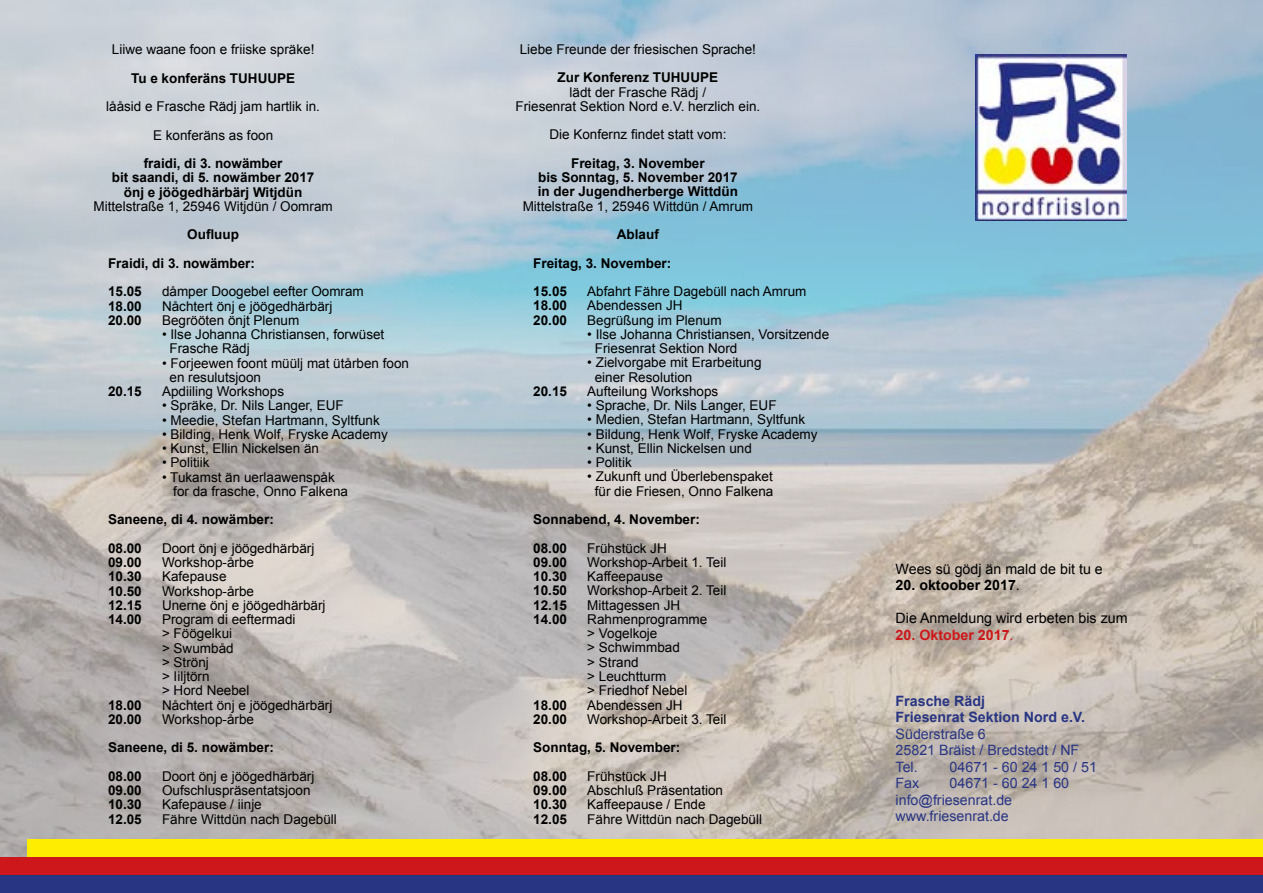
<style>
.page{position:relative;width:1263px;height:893px;background:#fff}
.page>*{position:absolute;margin:0;border:0;box-sizing:border-box;transform-origin:0 0}
.t1{font:14.25px/16.5px "Arial";color:#283583}
.t2{font:14.25px "Arial";color:#000}
.t3{font:700 14.25px/16.5px "Arial";color:#283583}
.t4{font:700 14.25px "Arial";color:#000}
.t5{font:700 14.25px "Arial";color:#cd171a}
.t6{font:13.5px/14.2px "Arial";color:#000}
.t7{font:700 13.5px/28.5px "Arial";color:#000}
.s1{font-weight:400}
</style>
<div class="page">
<img style="left:0;top:0;width:1263px;height:857px">
<div style="left:28px;top:839px;width:1235px;height:18px;background:#ffed00"></div>
<div style="left:0;top:857px;width:1263px;height:18px;background:#cd171a"></div>
<div style="left:0;top:875px;width:1263px;height:18px;background:#283583"></div>
<img style="left:976px;top:54px;width:150px;height:167px">
<p class="t6" style="left:112px;top:42px;width:204px">Liiwe waane foon e friiske spräke!</p>
<p class="t7" style="left:131px;top:64px;width:166px">Tu e konferäns TUHUUPE</p>
<p class="t6" style="left:106px;top:92px;width:215px;line-height:28.5px;text-align:center">lååsid e Frasche Rädj jam hartlik in.<br>E konferäns as foon</p>
<p class="t7" style="left:112px;top:157px;width:204px;line-height:14.2px;text-align:center">fraidi, di 3. nowämber<br>bit saandi, di 5. nowämber 2017 önj e jöögedhärbärj Witjdün</p>
<p class="t6" style="left:93px;top:199px;width:241px">Mittelstraße 1, 25946 Witjdün / Oomram</p>
<p class="t7" style="left:108px;top:221px;width:149px;text-indent:79px">Oufluup<br>Fraidi, di 3. nowämber:<br>15.05</p>
<p class="t6" style="left:162px;top:285px;width:203px">dåmper Doogebel eefter Oomram</p>
<p class="t7" style="left:108px;top:292px;width:35px">18.00</p>
<p class="t6" style="left:162px;top:299px;width:172px">Nåchtert önj e jöögedhärbärj</p>
<p class="t7" style="left:108px;top:306px;width:35px">20.00</p>
<p class="t6" style="left:162px;top:313px;width:139px">Begrööten önjt Plenum</p>
<p class="t6" style="left:170px;top:327px;width:216px;text-indent:-8px">• Ilse Johanna Christiansen, forwüset<br>Frasche Rädj</p>
<p class="t6" style="left:170px;top:356px;width:241px;text-indent:-8px">• Forjeewen foont müülj mat ütårben foon en resulutsjoon</p>
<p class="t7" style="left:108px;top:378px;width:35px">20.15</p>
<p class="t6" style="left:162px;top:384px;width:124px">Apdiiling Workshops</p>
<p class="t6" style="left:162px;top:399px;width:183px">• Spräke, Dr. Nils Langer, EUF</p>
<p class="t6" style="left:162px;top:413px;width:219px">• Meedie, Stefan Hartmann, Syltfunk</p>
<p class="t6" style="left:162px;top:427px;width:227px">• Bilding, Henk Wolf, Fryske Academy</p>
<p class="t6" style="left:162px;top:441px;width:159px">• Kunst, Ellin Nickelsen än</p>
<p class="t6" style="left:162px;top:456px;width:49px">• Politiik</p>
<p class="t6" style="left:173px;top:470px;width:176px;text-indent:-11px">• Tukamst än uerlaawenspåk for da frasche, Onno Falkena</p>
<p class="t7" style="left:108px;top:506px;width:167px">Saneene, di 4. nowämber:<br>08.00</p>
<p class="t6" style="left:162px;top:541px;width:154px">Doort önj e jöögedhärbärj</p>
<p class="t7" style="left:108px;top:549px;width:35px">09.00</p>
<p class="t6" style="left:162px;top:555px;width:94px">Workshop-årbe</p>
<p class="t7" style="left:108px;top:563px;width:35px">10.30</p>
<p class="t6" style="left:162px;top:570px;width:66px">Kafepause</p>
<p class="t7" style="left:108px;top:577px;width:35px">10.50</p>
<p class="t6" style="left:162px;top:584px;width:94px">Workshop-årbe</p>
<p class="t7" style="left:108px;top:591px;width:35px">12.15</p>
<p class="t6" style="left:162px;top:598px;width:165px">Unerne önj e jöögedhärbärj</p>
<p class="t7" style="left:108px;top:606px;width:35px">14.00</p>
<p class="t6" style="left:162px;top:612px;width:135px">Program di eeftermadi &gt; Föögelkui<br>&gt; Swumbåd<br>&gt; Strönj<br>&gt; Iiljtörn<br>&gt; Hord Neebel</p>
<p class="t7" style="left:108px;top:691px;width:35px">18.00</p>
<p class="t6" style="left:162px;top:698px;width:172px">Nåchtert önj e jöögedhärbärj</p>
<p class="t7" style="left:108px;top:705px;width:35px">20.00</p>
<p class="t6" style="left:162px;top:712px;width:94px">Workshop-årbe</p>
<p class="t7" style="left:108px;top:734px;width:167px">Saneene, di 5. nowämber:<br>08.00</p>
<p class="t6" style="left:162px;top:769px;width:154px">Doort önj e jöögedhärbärj</p>
<p class="t7" style="left:108px;top:777px;width:35px">09.00</p>
<p class="t6" style="left:162px;top:783px;width:150px">Oufschluspräsentatsjoon</p>
<p class="t7" style="left:108px;top:791px;width:35px">10.30</p>
<p class="t6" style="left:162px;top:798px;width:101px">Kafepause / iinje</p>
<p class="t7" style="left:108px;top:805px;width:35px">12.05</p>
<p class="t6" style="left:162px;top:812px;width:176px">Fähre Wittdün nach Dagebüll</p>
<p class="t6" style="left:520px;top:42px;width:238px">Liebe Freunde der friesischen Sprache!</p>
<p class="t7" style="left:558px;top:64px;width:162px">Zur Konferenz TUHUUPE</p>
<p class="t6" style="left:515px;top:85px;width:246px;text-align:center">lädt der Frasche Rädj /<br>Friesenrat Sektion Nord e.V. herzlich ein.</p>
<p class="t6" style="left:549px;top:128px;width:179px">Die Konfernz findet statt vom:</p>
<p class="t7" style="left:538px;top:156px;width:202px;line-height:14.2px;text-align:center">Freitag, 3. November<br>bis Sonntag, 5. November 2017 in der Jugendherberge Wittdün</p>
<p class="t6" style="left:523px;top:199px;width:232px">Mittelstraße 1, 25946 Wittdün / Amrum</p>
<p class="t7" style="left:533px;top:221px;width:140px;text-indent:84px">Ablauf<br>Freitag, 3. November:<br>15.05</p>
<p class="t6" style="left:587px;top:284px;width:221px">Abfahrt Fähre Dagebüll nach Amrum</p>
<p class="t7" style="left:533px;top:292px;width:35px">18.00</p>
<p class="t6" style="left:587px;top:299px;width:97px">Abendessen JH</p>
<p class="t7" style="left:533px;top:306px;width:35px">20.00</p>
<p class="t6" style="left:587px;top:313px;width:136px">Begrüßung im Plenum</p>
<p class="t6" style="left:595px;top:327px;width:236px;text-indent:-8px">• Ilse Johanna Christiansen, Vorsitzende<br>Friesenrat Sektion Nord</p>
<p class="t6" style="left:595px;top:356px;width:168px;text-indent:-8px">• Zielvorgabe mit Erarbeitung einer Resolution</p>
<p class="t7" style="left:533px;top:377px;width:35px">20.15</p>
<p class="t6" style="left:587px;top:384px;width:133px">Aufteilung Workshops</p>
<p class="t6" style="left:587px;top:398px;width:191px">• Sprache, Dr. Nils Langer, EUF</p>
<p class="t6" style="left:587px;top:413px;width:219px">• Medien, Stefan Hartmann, Syltfunk</p>
<p class="t6" style="left:587px;top:427px;width:232px">• Bildung, Henk Wolf, Fryske Academy</p>
<p class="t6" style="left:587px;top:441px;width:166px">• Kunst, Ellin Nickelsen und</p>
<p class="t6" style="left:587px;top:455px;width:46px">• Politik</p>
<p class="t6" style="left:587px;top:470px;width:188px;text-align:center">• Zukunft und Überlebenspaket für die Friesen, Onno Falkena</p>
<p class="t7" style="left:533px;top:506px;width:168px">Sonnabend, 4. November:<br>08.00</p>
<p class="t6" style="left:587px;top:541px;width:81px">Frühstück JH</p>
<p class="t7" style="left:533px;top:548px;width:35px">09.00</p>
<p class="t6" style="left:587px;top:555px;width:141px">Workshop-Arbeit 1. Teil</p>
<p class="t7" style="left:533px;top:563px;width:35px">10.30</p>
<p class="t6" style="left:587px;top:569px;width:77px">Kaffeepause</p>
<p class="t7" style="left:533px;top:577px;width:35px">10.50</p>
<p class="t6" style="left:587px;top:584px;width:141px">Workshop-Arbeit 2. Teil</p>
<p class="t7" style="left:533px;top:591px;width:35px">12.15</p>
<p class="t6" style="left:587px;top:598px;width:95px">Mittagessen JH</p>
<p class="t7" style="left:533px;top:605px;width:35px">14.00</p>
<p class="t6" style="left:587px;top:612px;width:122px">Rahmenprogramme &gt; Vogelkoje<br>&gt; Schwimmbad<br>&gt; Strand<br>&gt; Leuchtturm<br>&gt; Friedhof Nebel</p>
<p class="t7" style="left:533px;top:691px;width:35px">18.00</p>
<p class="t6" style="left:587px;top:698px;width:97px">Abendessen JH</p>
<p class="t7" style="left:533px;top:705px;width:35px">20.00</p>
<p class="t6" style="left:587px;top:712px;width:141px">Workshop-Arbeit 3. Teil</p>
<p class="t7" style="left:533px;top:734px;width:149px">Sonntag, 5. November:<br>08.00</p>
<p class="t6" style="left:587px;top:769px;width:81px">Frühstück JH</p>
<p class="t7" style="left:533px;top:776px;width:35px">09.00</p>
<p class="t6" style="left:587px;top:783px;width:137px">Abschluß Präsentation</p>
<p class="t7" style="left:533px;top:791px;width:35px">10.30</p>
<p class="t6" style="left:587px;top:798px;width:120px">Kaffeepause / Ende</p>
<p class="t7" style="left:533px;top:805px;width:35px">12.05</p>
<p class="t6" style="left:587px;top:812px;width:176px">Fähre Wittdün nach Dagebüll</p>
<p class="t2" style="left:895px;top:560px;width:209px">Wees sü gödj än mald de bit tu e</p>
<p class="t4" style="left:895px;top:576px;width:126px">20. oktoober 2017<span class="s1">.</span></p>
<p class="t2" style="left:895px;top:609px;width:234px">Die Anmeldung wird erbeten bis zum</p>
<p class="t5" style="left:895px;top:625px;width:120px">20. Oktober 2017<span class="s1">.</span></p>
<p class="t3" style="left:895px;top:693px;width:191px">Frasche Rädj<br>Friesenrat Sektion Nord e.V.</p>
<p class="t1" style="left:895px;top:726px;width:185px">Süderstraße 6<br>25821 Bräist / Bredstedt / NF<br>Tel.</p>
<p class="t1" style="left:949px;top:759px;width:149px">04671 - 60 24 1 50 / 51</p>
<p class="t1" style="left:895px;top:775px;width:175px;text-indent:54px">04671 - 60 24 1 60 info@friesenrat.de www.friesenrat.de</p>
<p class="t1" style="left:895px;top:775px;width:25px">Fax</p>
</div>
